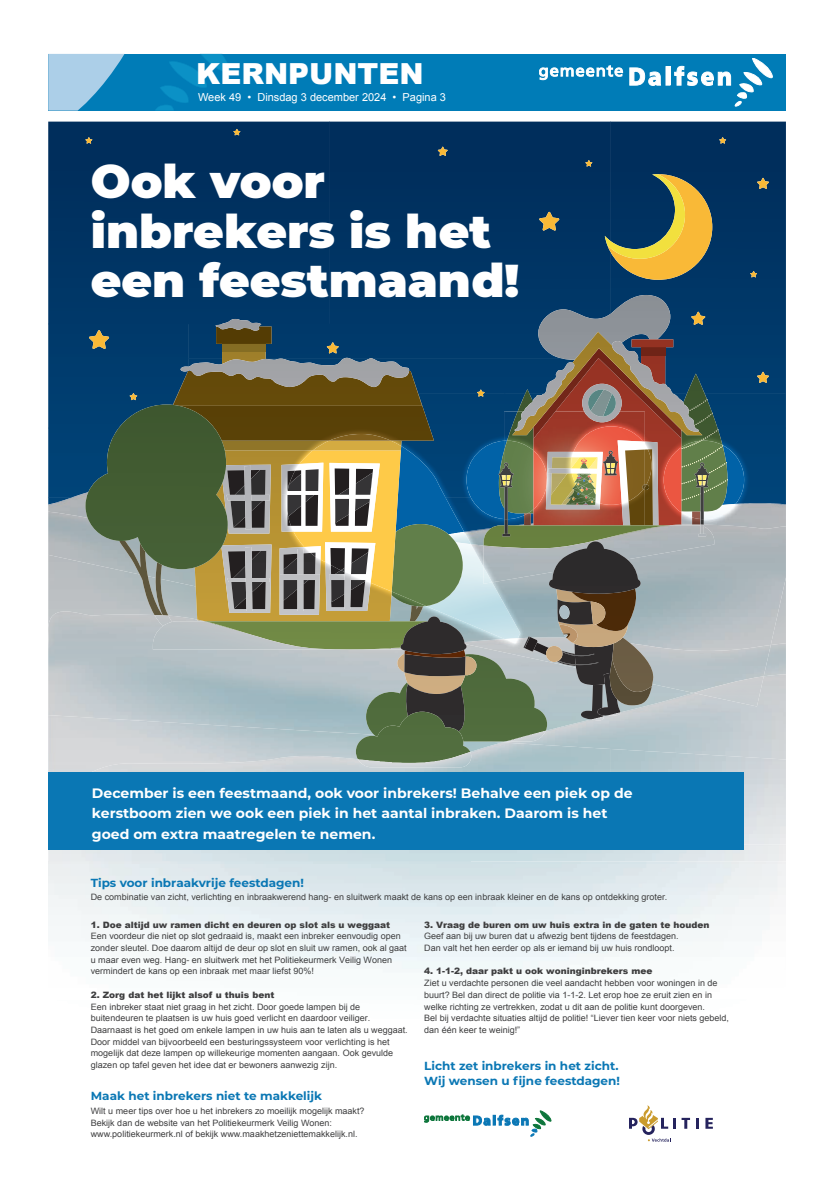
<style>
.page{position:relative;width:820px;height:1177px;background:#fff}
.page>*{position:absolute;margin:0;border:0;box-sizing:border-box;transform-origin:0 0}
.t1{font:900 45.9px/49.8px "Montserrat";color:#fff}
.t2{font:900 29px "Arial";color:#fff}
.t3{font:700 13.7px/20.5px "Montserrat";color:#fff}
.t4{font:700 11.7px/15.6px "Montserrat";color:#0a77b4}
.t5{font:11px "Arial";color:#fff}
.t6{font:8.8px/11.7px "Arial";color:#3e3e3f}
.t7{font:900 8.8px "Arial";color:#3e3e3f}
</style>
<div class="page">
<div style="left:48px;top:54px;width:737px;height:57px;background:#007cb7"></div>
<svg style="left:156px;top:54px;width:74px;height:57px"></svg>
<svg style="left:629px;top:68px;width:31px;height:18px"></svg>
<hr style="left:665px;top:67px;width:4px;height:18px;background:#fff">
<div style="left:665px;top:66px;width:5px;height:19px;border:1px solid #fff"></div>
<svg style="left:674px;top:58px;width:98px;height:48px"></svg>
<svg style="left:539px;top:65px;width:83px;height:15px"></svg>
<svg style="left:48px;top:54px;width:76px;height:57px"></svg>
<div style="left:48px;top:122px;width:562px;height:202px;background:#003261"></div>
<img style="left:610px;top:122px;width:175px;height:271px">
<div style="left:48px;top:324px;width:140px;height:104px;background:#003c6e"></div>
<div style="left:188px;top:324px;width:347px;height:34px;background:#003a6b"></div>
<div style="left:409px;top:358px;width:103px;height:35px;background:#003c6e"></div>
<div style="left:434px;top:393px;width:70px;height:36px;background:#003f72"></div>
<img style="left:504px;top:393px;width:8px;height:18px">
<div style="left:722px;top:393px;width:63px;height:35px;background:#003f72"></div>
<div style="left:48px;top:428px;width:37px;height:64px;background:#004276"></div>
<div style="left:722px;top:428px;width:63px;height:64px;background:#004276"></div>
<img style="left:48px;top:492px;width:737px;height:32px">
<img style="left:535px;top:295px;width:135px;height:37px">
<img style="left:702px;top:373px;width:20px;height:56px">
<img style="left:702px;top:400px;width:3px;height:11px">
<img style="left:702px;top:414px;width:9px;height:15px">
<img style="left:507px;top:411px;width:5px;height:18px">
<img style="left:512px;top:332px;width:190px;height:97px">
<img style="left:582px;top:384px;width:29px;height:38px">
<img style="left:588px;top:389px;width:2px;height:27px">
<img style="left:590px;top:389px;width:21px;height:27px">
<div style="left:48px;top:574px;width:71px;height:37px;background:#bbbfc3"></div>
<img style="left:48px;top:511px;width:71px;height:63px">
<img style="left:504px;top:524px;width:281px;height:119px">
<img style="left:168px;top:569px;width:336px;height:68px">
<img style="left:409px;top:606px;width:14px;height:10px">
<img style="left:195px;top:450px;width:196px;height:161px">
<img style="left:228px;top:464px;width:43px;height:69px">
<img style="left:228px;top:470px;width:2px;height:57px">
<img style="left:230px;top:470px;width:35px;height:57px">
<img style="left:228px;top:495px;width:41px;height:5px">
<img style="left:244px;top:466px;width:7px;height:63px">
<img style="left:325px;top:606px;width:45px;height:5px">
<img style="left:331px;top:606px;width:34px;height:1px">
<img style="left:344px;top:606px;width:7px;height:3px">
<img style="left:221px;top:544px;width:50px;height:67px">
<img style="left:228px;top:551px;width:38px;height:58px">
<img style="left:231px;top:551px;width:35px;height:57px">
<img style="left:227px;top:578px;width:42px;height:4px">
<img style="left:245px;top:547px;width:7px;height:64px">
<svg style="left:281px;top:429px;width:462px;height:177px;background:#8a8d7d"></svg>
<img style="left:279px;top:547px;width:41px;height:64px">
<img style="left:283px;top:600px;width:32px;height:9px">
<img style="left:283px;top:553px;width:32px;height:47px">
<img style="left:297px;top:549px;width:6px;height:62px">
<img style="left:279px;top:574px;width:41px;height:6px">
<img style="left:228px;top:440px;width:173px;height:10px">
<img style="left:222px;top:351px;width:43px;height:7px">
<img style="left:222px;top:344px;width:43px;height:7px">
<img style="left:216px;top:326px;width:55px;height:18px">
<img style="left:228px;top:371px;width:206px;height:69px">
<img style="left:173px;top:371px;width:249px;height:35px">
<img style="left:119px;top:569px;width:49px;height:42px">
<img style="left:85px;top:404px;width:143px;height:165px">
<img style="left:48px;top:611px;width:359px;height:123px">
<svg style="left:197px;top:619px;width:8px;height:2px"></svg>
<img style="left:154px;top:615px;width:18px;height:6px">
<img style="left:153px;top:621px;width:247px;height:28px">
<img style="left:466px;top:637px;width:108px;height:30px">
<img style="left:770px;top:643px;width:15px;height:31px">
<img style="left:655px;top:643px;width:115px;height:31px">
<img style="left:470px;top:741px;width:16px;height:1px">
<svg style="left:486px;top:741px;width:15px;height:1px"></svg>
<img style="left:366px;top:654px;width:181px;height:87px">
<img style="left:392px;top:654px;width:85px;height:40px">
<img style="left:404px;top:657px;width:61px;height:19px">
<img style="left:404px;top:654px;width:61px;height:3px">
<img style="left:400px;top:616px;width:66px;height:38px">
<img style="left:405px;top:684px;width:62px;height:27px">
<img style="left:356px;top:711px;width:114px;height:31px">
<img style="left:556px;top:650px;width:18px;height:16px">
<img style="left:574px;top:647px;width:38px;height:27px">
<img style="left:562px;top:651px;width:32px;height:5px">
<img style="left:558px;top:660px;width:40px;height:5px">
<img style="left:608px;top:658px;width:4px;height:16px">
<img style="left:612px;top:637px;width:43px;height:37px">
<img style="left:556px;top:593px;width:71px;height:54px">
<img style="left:556px;top:599px;width:15px;height:25px">
<img style="left:558px;top:605px;width:11px;height:14px">
<img style="left:559px;top:624px;width:18px;height:18px">
<img style="left:571px;top:593px;width:67px;height:38px">
<svg style="left:563px;top:633px;width:7px;height:5px"></svg>
<img style="left:548px;top:541px;width:92px;height:52px">
<img style="left:590px;top:601px;width:16px;height:24px">
<img style="left:533px;top:642px;width:15px;height:13px">
<img style="left:523px;top:636px;width:14px;height:15px">
<svg style="left:523px;top:636px;width:6px;height:12px"></svg>
<img style="left:545px;top:646px;width:17px;height:16px">
<img style="left:215px;top:319px;width:47px;height:12px">
<img style="left:178px;top:358px;width:231px;height:29px">
<img style="left:611px;top:341px;width:87px;height:90px">
<img style="left:514px;top:362px;width:61px;height:69px">
<img style="left:48px;top:844px;width:737px;height:132px">
<img style="left:48px;top:742px;width:562px;height:30px">
<img style="left:610px;top:759px;width:175px;height:85px">
<img style="left:501px;top:674px;width:284px;height:85px">
<img style="left:693px;top:676px;width:70px;height:30px">
<img style="left:505px;top:730px;width:40px;height:11px">
<img style="left:358px;top:752px;width:113px;height:15px">
<svg style="left:591px;top:716px;width:12px;height:4px"></svg>
<img style="left:606px;top:712px;width:14px;height:3px">
<svg style="left:538px;top:212px;width:21px;height:18px"></svg>
<svg style="left:89px;top:330px;width:20px;height:19px"></svg>
<svg style="left:756px;top:178px;width:12px;height:11px"></svg>
<svg style="left:756px;top:372px;width:12px;height:11px"></svg>
<svg style="left:326px;top:342px;width:13px;height:11px"></svg>
<svg style="left:437px;top:147px;width:10px;height:9px"></svg>
<svg style="left:477px;top:389px;width:7px;height:7px"></svg>
<svg style="left:129px;top:393px;width:8px;height:7px"></svg>
<svg style="left:718px;top:137px;width:8px;height:7px"></svg>
<svg style="left:233px;top:129px;width:7px;height:6px"></svg>
<svg style="left:85px;top:137px;width:7px;height:7px"></svg>
<svg style="left:585px;top:160px;width:7px;height:6px"></svg>
<svg style="left:749px;top:271px;width:7px;height:6px"></svg>
<svg style="left:690px;top:312px;width:15px;height:13px"></svg>
<svg style="left:604px;top:174px;width:108px;height:106px;background:#6d7250"></svg>
<div style="left:48px;top:772px;width:695px;height:77px;background:#0a77b4"></div>
<svg style="left:424px;top:1110px;width:127px;height:26px"></svg>
<svg style="left:705px;top:1117px;width:7px;height:11px"></svg>
<svg style="left:696px;top:1118px;width:2px;height:10px"></svg>
<svg style="left:681px;top:1117px;width:8px;height:11px"></svg>
<svg style="left:629px;top:1105px;width:46px;height:36px"></svg>
<h2 class="t2" style="left:196px;top:53px;width:229px">KERNPUNTEN</h2>
<p class="t5" style="left:198px;top:90px;width:249px">Week 49 • Dinsdag 3 december 2024 • Pagina 3</p>
<h1 class="t1" style="left:91px;top:154px;width:430px">Ook voor inbrekers is het een feestmaand!</h1>
<h3 class="t3" style="left:92px;top:782px;width:542px">December is een feestmaand, ook voor inbrekers! Behalve een piek op de kerstboom zien we ook een piek in het aantal inbraken. Daarom is het goed om extra maatregelen te nemen.</h3>
<h3 class="t4" style="left:91px;top:874px;width:215px">Tips voor inbraakvrije feestdagen!</h3>
<p class="t6" style="left:91px;top:891px;width:577px">De combinatie van zicht, verlichting en inbraakwerend hang- en sluitwerk maakt de kans op een inbraak kleiner en de kans op ontdekking groter.</p>
<p class="t7" style="left:91px;top:918px;width:300px">1. Doe altijd uw ramen dicht en deuren op slot als u weggaat</p>
<p class="t6" style="left:91px;top:930px;width:317px">Een voordeur die niet op slot gedraaid is, maakt een inbreker eenvoudig open zonder sleutel. Doe daarom altijd de deur op slot en sluit uw ramen, ook al gaat u maar even weg. Hang- en sluitwerk met het Politiekeurmerk Veilig Wonen vermindert de kans op een inbraak met maar liefst 90%!</p>
<p class="t7" style="left:91px;top:988px;width:185px">2. Zorg dat het lijkt alsof u thuis bent</p>
<p class="t6" style="left:91px;top:1000px;width:318px">Een inbreker staat niet graag in het zicht. Door goede lampen bij de buitendeuren te plaatsen is uw huis goed verlicht en daardoor veiliger.<br>Daarnaast is het goed om enkele lampen in uw huis aan te laten als u weggaat.<br>Door middel van bijvoorbeeld een besturingssysteem voor verlichting is het mogelijk dat deze lampen op willekeurige momenten aangaan. Ook gevulde glazen op tafel geven het idee dat er bewoners aanwezig zijn.</p>
<h3 class="t4" style="left:91px;top:1087px;width:233px">Maak het inbrekers niet te makkelijk</h3>
<p class="t6" style="left:91px;top:1105px;width:275px">Wilt u meer tips over hoe u het inbrekers zo moeilijk mogelijk maakt?<br>Bekijk dan de website van het Politiekeurmerk Veilig Wonen: www.politiekeurmerk.nl of bekijk www.maakhetzeniettemakkelijk.nl.</p>
<p class="t7" style="left:424px;top:918px;width:287px">3. Vraag de buren om uw huis extra in de gaten te houden</p>
<p class="t6" style="left:424px;top:930px;width:256px">Geef aan bij uw buren dat u afwezig bent tijdens de feestdagen.<br>Dan valt het hen eerder op als er iemand bij uw huis rondloopt.</p>
<p class="t7" style="left:424px;top:964px;width:230px">4. 1-1-2, daar pakt u ook woninginbrekers mee</p>
<p class="t6" style="left:424px;top:977px;width:306px">Ziet u verdachte personen die veel aandacht hebben voor woningen in de buurt? Bel dan direct de politie via 1-1-2. Let erop hoe ze eruit zien en in welke richting ze vertrekken, zodat u dit aan de politie kunt doorgeven.<br>Bel bij verdachte situaties altijd de politie! “Liever tien keer voor niets gebeld, dan één keer te weinig!”</p>
<h3 class="t4" style="left:424px;top:1057px;width:197px">Licht zet inbrekers in het zicht.<br>Wij wensen u fijne feestdagen!</h3>
</div>
